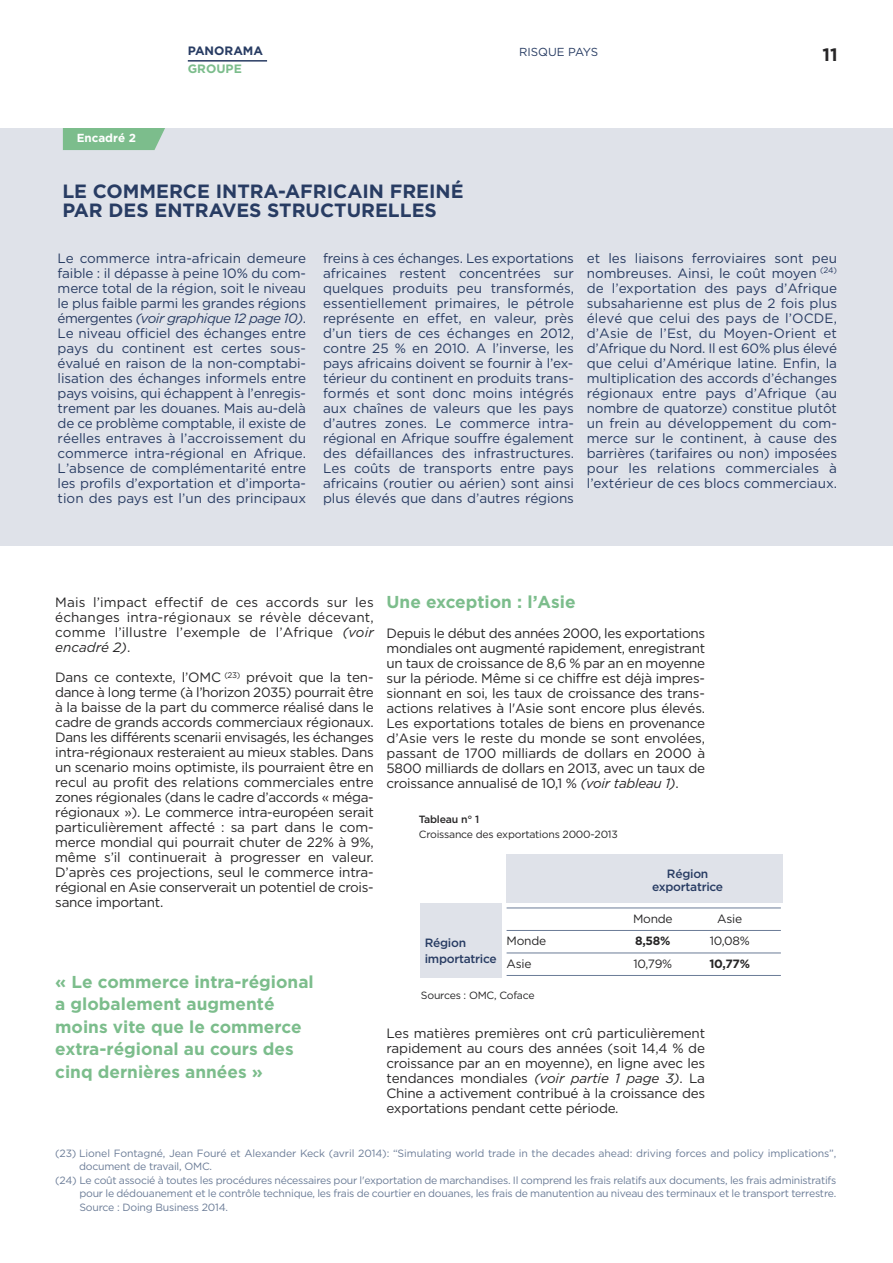
<style>
.page{position:relative;width:893px;height:1263px;background:#fff}
.page>*{position:absolute;margin:0;border:0;box-sizing:border-box;transform-origin:0 0}
.t1{font:700 19.2px/19.4px "Gotham";color:#283c63}
.t2{font:700 18px "Gotham";color:#272627}
.t3{font:700 17.25px/22.5px "Gotham";color:#7cbd8c}
.t4{font:13.5px/15px "Gotham";letter-spacing:-.005em;color:#283c63;text-align:justify}
.t5{font:13.5px/15px "Gotham";letter-spacing:-.02em;color:#272627;text-align:justify}
.t6{font:700 12.15px "Gotham";color:#283c63}
.t7{font:700 12.15px "Gotham";color:#7cbd8c}
.t8{font:500 12px/13.5px "Gotham";letter-spacing:-.02em;color:#283c63;text-align:center}
.t9{font:12px "Gotham";letter-spacing:-.02em;color:#272627}
.t10{font:700 12px "Gotham";color:#272627}
.t11{font:700 11.7px "Gotham";color:#fff}
.t12{font:11.55px "Gotham";color:#283c63}
.t13{font:10.5px "Gotham";letter-spacing:-.02em;color:#6b7c97}
.t14{font:10.5px "Gotham";letter-spacing:-.02em;color:#272627}
.t15{font:500 10.5px "Gotham";letter-spacing:-.02em;color:#272627}
.s1{font-style:italic}
</style>
<div class="page">
<div style="left:0;top:128px;width:893px;height:417px;background:#dfe2e9"></div>
<div style="left:63px;top:128px;width:102px;height:22px;background:#7cbd8c"></div>
<div style="left:506px;top:854px;width:277px;height:49px;background:#dfe2e9"></div>
<div style="left:421px;top:903px;width:81px;height:75px;background:#dfe2e9"></div>
<hr style="left:507px;top:907px;width:274px;height:1px;background:#6b7c97">
<hr style="left:507px;top:930px;width:274px;height:1px;background:#6b7c97">
<hr style="left:507px;top:952px;width:274px;height:1px;background:#6b7c97">
<hr style="left:507px;top:975px;width:274px;height:1px;background:#6b7c97">
<hr style="left:188px;top:60px;width:79px;height:2px;background:#283c63">
<p class="t11" style="left:77px;top:131px;width:61px">Encadré 2</p>
<p class="t6" style="left:188px;top:44px;width:77px">PANORAMA</p>
<p class="t12" style="left:519px;top:45px;width:81px">RISQUE PAYS</p>
<p class="t7" style="left:188px;top:62px;width:56px">GROUPE</p>
<h1 class="t1" style="left:62px;top:182px;width:403px">LE COMMERCE INTRA-AFRICAIN FREINÉ<br>PAR DES ENTRAVES STRUCTURELLES</h1>
<h2 class="t2" style="left:822px;top:44px;width:17px">11</h2>
<p class="t4" style="left:58px;top:251px;width:250px">Le commerce intra-africain demeure faible : il dépasse à peine 10% du com&shy;merce total de la région, soit le niveau le plus faible parmi les grandes régions émergentes <span class="s1">(voir graphique 12 page 10)</span>.<br>Le niveau officiel des échanges entre pays du continent est certes sous&shy;évalué en raison de la non-comptabi&shy;lisation des échanges informels entre pays voisins, qui échappent à l’enregis&shy;trement par les douanes. Mais au-delà de ce problème comptable, il existe de réelles entraves à l’accroissement du commerce intra-régional en Afrique.<br>L’absence de complémentarité entre les profils d’exportation et d’importa&shy;tion des pays est l’un des principaux</p>
<p class="t4" style="left:323px;top:251px;width:252px">freins à ces échanges. Les exportations africaines restent concentrées sur quelques produits peu transformés, essentiellement primaires, le pétrole représente en effet, en valeur, près d’un tiers de ces échanges en 2012, contre 25 % en 2010. A l’inverse, les pays africains doivent se fournir à l’ex&shy;térieur du continent en produits trans&shy;formés et sont donc moins intégrés aux chaînes de valeurs que les pays d’autres zones. Le commerce intra&shy;régional en Afrique souffre également des défaillances des infrastructures.<br>Les coûts de transports entre pays africains (routier ou aérien) sont ainsi plus élevés que dans d’autres régions</p>
<p class="t4" style="left:587px;top:251px;width:252px">et les liaisons ferroviaires sont peu nombreuses. Ainsi, le coût moyen <sup>(24) </sup>de l’exportation des pays d’Afrique subsaharienne est plus de 2 fois plus élevé que celui des pays de l’OCDE, d’Asie de l’Est, du Moyen-Orient et d’Afrique du Nord. Il est 60% plus élevé que celui d’Amérique latine. Enfin, la multiplication des accords d’échanges régionaux entre pays d’Afrique (au nombre de quatorze) constitue plutôt un frein au développement du com&shy;merce sur le continent, à cause des barrières (tarifaires ou non) imposées pour les relations commerciales à l’extérieur de ces blocs commerciaux.</p>
<p class="t5" style="left:55px;top:595px;width:320px">Mais l’impact effectif de ces accords sur les échanges intra-régionaux se révèle décevant, comme l’illustre l’exemple de l’Afrique <span class="s1">(voir encadré 2)</span>.</p>
<p class="t5" style="left:55px;top:670px;width:320px">Dans ce contexte, l’OMC <sup>(23)</sup> prévoit que la ten&shy;dance à long terme (à l’horizon 2035) pourrait être à la baisse de la part du commerce réalisé dans le cadre de grands accords commerciaux régionaux.<br>Dans les différents scenarii envisagés, les échanges intra-régionaux resteraient au mieux stables. Dans un scenario moins optimiste, ils pourraient être en recul au profit des relations commerciales entre zones régionales (dans le cadre d’accords « méga&shy;régionaux »). Le commerce intra-européen serait particulièrement affecté : sa part dans le com&shy;merce mondial qui pourrait chuter de 22% à 9%, même s’il continuerait à progresser en valeur.<br>D’après ces projections, seul le commerce intra&shy;régional en Asie conserverait un potentiel de crois&shy;sance important.</p>
<p class="t3" style="left:55px;top:970px;width:260px">« Le commerce intra-régional a globalement augmenté moins vite que le commerce extra-régional au cours des cinq dernières années »</p>
<p class="t3" style="left:387px;top:590px;width:190px">Une exception : l’Asie</p>
<p class="t5" style="left:387px;top:625px;width:320px">Depuis le début des années 2000, les exportations mondiales ont augmenté rapidement, enregistrant un taux de croissance de 8,6 % par an en moyenne sur la période. Même si ce chiffre est déjà impres&shy;sionnant en soi, les taux de croissance des trans&shy;actions relatives à l'Asie sont encore plus élevés.<br>Les exportations totales de biens en provenance d’Asie vers le reste du monde se sont envolées, passant de 1700 milliards de dollars en 2000 à 5800 milliards de dollars en 2013, avec un taux de croissance annualisé de 10,1 % <span class="s1">(voir tableau 1)</span>.</p>
<p class="t15" style="left:419px;top:813px;width:62px">Tableau n° 1</p>
<p class="t14" style="left:419px;top:828px;width:201px">Croissance des exportations 2000-2013</p>
<p class="t8" style="left:652px;top:867px;width:73px">Région exportatrice</p>
<p class="t9" style="left:633px;top:912px;width:41px">Monde</p>
<p class="t9" style="left:717px;top:912px;width:26px">Asie</p>
<p class="t8" style="left:425px;top:934px;width:74px;line-height:16.5px;text-align:left">Région importatrice</p>
<p class="t9" style="left:507px;top:934px;width:41px">Monde</p>
<p class="t10" style="left:635px;top:934px;width:37px">8,58%</p>
<p class="t9" style="left:710px;top:934px;width:42px">10,08%</p>
<p class="t9" style="left:507px;top:957px;width:26px">Asie</p>
<p class="t9" style="left:633px;top:957px;width:40px">10,79%</p>
<p class="t10" style="left:709px;top:957px;width:42px">10,77%</p>
<p class="t14" style="left:421px;top:989px;width:115px">Sources : OMC, Coface</p>
<p class="t5" style="left:387px;top:1026px;width:320px">Les matières premières ont crû particulièrement rapidement au cours des années (soit 14,4 % de croissance par an en moyenne), en ligne avec les tendances mondiales <span class="s1">(voir partie 1 page 3)</span>. La Chine a activement contribué à la croissance des exportations pendant cette période.</p>
<p class="t13" style="left:55px;top:1147px;width:783px">(23) Lionel Fontagné, Jean Fouré et Alexander Keck (avril 2014): “Simulating world trade in the decades ahead: driving forces and policy implications”,</p>
<p class="t13" style="left:79px;top:1160px;width:135px">document de travail, OMC.</p>
<p class="t13" style="left:55px;top:1174px;width:783px">(24) Le coût associé à toutes les procédures nécessaires pour l'exportation de marchandises. Il comprend les frais relatifs aux documents, les frais administratifs</p>
<p class="t13" style="left:79px;top:1187px;width:758px">pour le dédouanement et le contrôle technique, les frais de courtier en douanes, les frais de manutention au niveau des terminaux et le transport terrestre.</p>
<p class="t13" style="left:79px;top:1201px;width:150px">Source : Doing Business 2014.</p>
</div>
